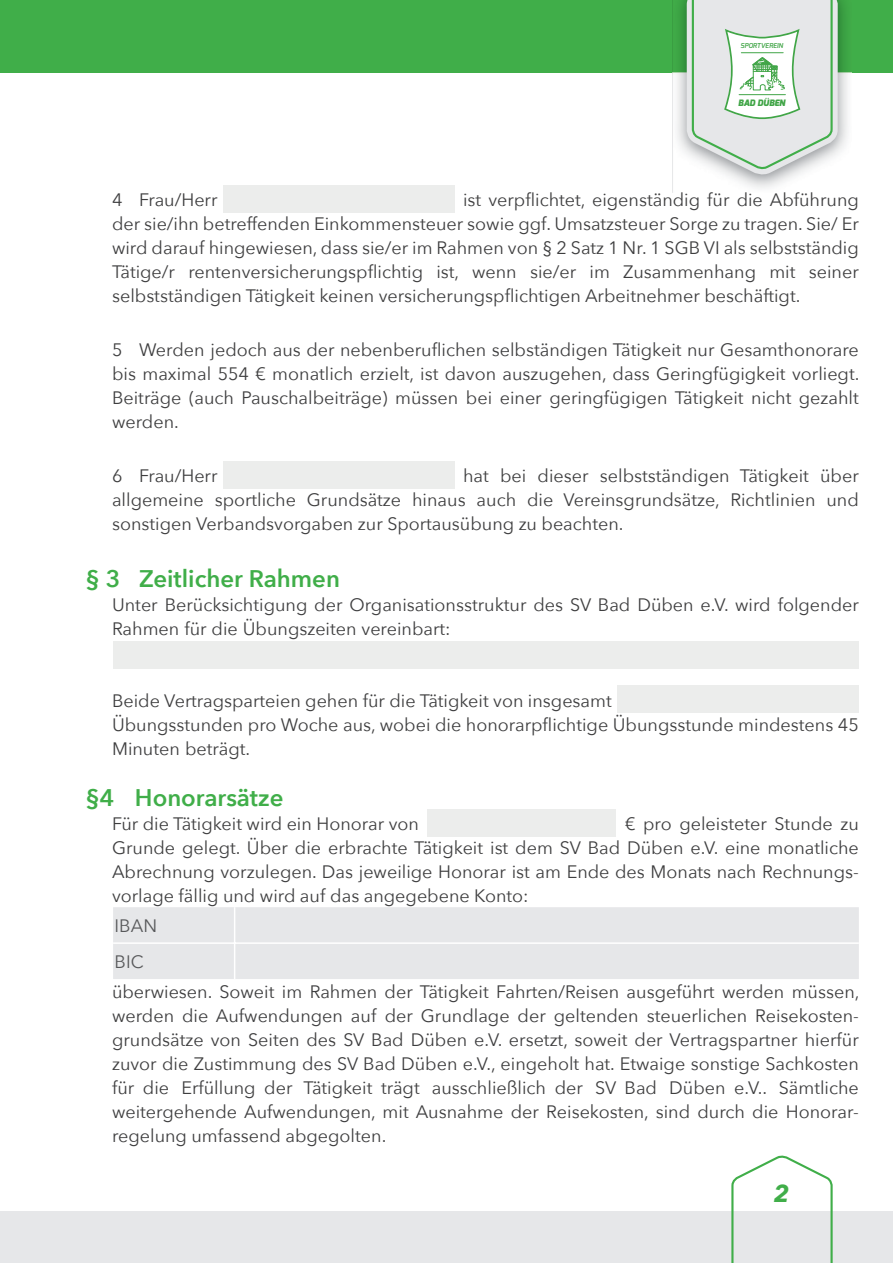
<style>
.page{position:relative;width:893px;height:1263px;background:#fff}
.page>*{position:absolute;margin:0;border:0;box-sizing:border-box;transform-origin:0 0}
.t1{font:600 24px "Avenir Next";color:#40ae49}
.t2{font:italic 700 24px "Avenir Next";color:#40ae49}
.t3{font:18px/24px "Avenir Next";color:#3e3e3f;text-align:justify}
.t4{font:18px/35.8px "Avenir Next";color:#57585a}
.t5{font:italic 900 8.85px "Exo";color:#41a547}
.t6{font:italic 600 6.75px "Exo";color:#41a547}
</style>
<div class="page">
<div style="left:0;top:0;width:893px;height:72px;background:#40ae49"></div>
<img style="left:672px;top:0;width:180px;height:193px">
<div style="left:0;top:1212px;width:893px;height:51px;background:#e6e7e9"></div>
<svg style="left:730px;top:1155px;width:104px;height:108px"></svg>
<svg style="left:687px;top:0;width:151px;height:177px"></svg>
<div style="left:223px;top:185px;width:232px;height:28px;background:#ecedec"></div>
<div style="left:223px;top:461px;width:232px;height:28px;background:#ecedec"></div>
<div style="left:428px;top:809px;width:188px;height:28px;background:#ecedec"></div>
<div style="left:113px;top:641px;width:746px;height:28px;background:#ecedec"></div>
<div style="left:617px;top:685px;width:242px;height:28px;background:#ecedec"></div>
<div style="left:113px;top:907px;width:746px;height:72px;background:#e6e7e9"></div>
<hr style="left:234px;top:907px;width:1px;height:72px;background:#fff">
<hr style="left:113px;top:942px;width:746px;height:2px;background:#fff">
<p class="t6" style="left:740px;top:41px;width:44px">SPORTVEREIN</p>
<p class="t5" style="left:738px;top:97px;width:49px">BAD DÜBEN</p>
<p class="t3" style="left:112px;top:189px;width:748px;text-indent:351px">ist verpflichtet, eigenständig für die Abführung der sie/ihn betreffenden Einkommensteuer sowie ggf. Umsatzsteuer Sorge zu tragen. Sie/ Er wird darauf hingewiesen, dass sie/er im Rahmen von § 2 Satz 1 Nr. 1 SGB VI als selbstständig Tätige/r rentenversicherungspflichtig ist, wenn sie/er im Zusammenhang mit seiner selbstständigen Tätigkeit keinen versicherungspflichtigen Arbeitnehmer beschäftigt.</p>
<p class="t3" style="left:112px;top:339px;width:749px">5 Werden jedoch aus der nebenberuflichen selbständigen Tätigkeit nur Gesamthonorare bis maximal 554 € monatlich erzielt, ist davon auszugehen, dass Geringfügigkeit vorliegt.<br>Beiträge (auch Pauschalbeiträge) müssen bei einer geringfügigen Tätigkeit nicht gezahlt werden.</p>
<p class="t3" style="left:112px;top:189px;width:107px">4 Frau/Herr</p>
<p class="t3" style="left:112px;top:465px;width:748px;text-indent:351px">hat bei dieser selbstständigen Tätigkeit über allgemeine sportliche Grundsätze hinaus auch die Vereinsgrundsätze, Richtlinien und sonstigen Verbandsvorgaben zur Sportausübung zu beachten.</p>
<h1 class="t1" style="left:85px;top:563px;width:257px">§ 3 Zeitlicher Rahmen</h1>
<p class="t3" style="left:112px;top:594px;width:748px">Unter Berücksichtigung der Organisationsstruktur des SV Bad Düben e.V. wird folgender<br>Rahmen für die Übungszeiten vereinbart:</p>
<p class="t3" style="left:112px;top:465px;width:107px">6 Frau/Herr</p>
<p class="t3" style="left:112px;top:690px;width:748px;text-align:left">Beide Vertragsparteien gehen für die Tätigkeit von insgesamt<br>Übungsstunden pro Woche aus, wobei die honorarpflichtige Übungsstunde mindestens 45<br>Minuten beträgt.</p>
<h1 class="t1" style="left:85px;top:782px;width:200px">§4 Honorarsätze</h1>
<p class="t3" style="left:112px;top:812px;width:308px">Für die Tätigkeit wird ein Honorar von</p>
<p class="t3" style="left:112px;top:812px;width:748px;text-indent:513px">€ pro geleisteter Stunde zu Grunde gelegt. Über die erbrachte Tätigkeit ist dem SV Bad Düben e.V. eine monatliche Abrechnung vorzulegen. Das jeweilige Honorar ist am Ende des Monats nach Rechnungs&shy;vorlage fällig und wird auf das angegebene Konto:</p>
<p class="t4" style="left:115px;top:908px;width:44px">IBAN<br>BIC</p>
<p class="t3" style="left:112px;top:980px;width:749px">überwiesen. Soweit im Rahmen der Tätigkeit Fahrten/Reisen ausgeführt werden müssen, werden die Aufwendungen auf der Grundlage der geltenden steuerlichen Reisekosten&shy;grundsätze von Seiten des SV Bad Düben e.V. ersetzt, soweit der Vertragspartner hierfür zuvor die Zustimmung des SV Bad Düben e.V., eingeholt hat. Etwaige sonstige Sachkosten für die Erfüllung der Tätigkeit trägt ausschließlich der SV Bad Düben e.V.. Sämtliche weitergehende Aufwendungen, mit Ausnahme der Reisekosten, sind durch die Honorar&shy;regelung umfassend abgegolten.</p>
<h1 class="t2" style="left:774px;top:1178px;width:17px">2</h1>
</div>
